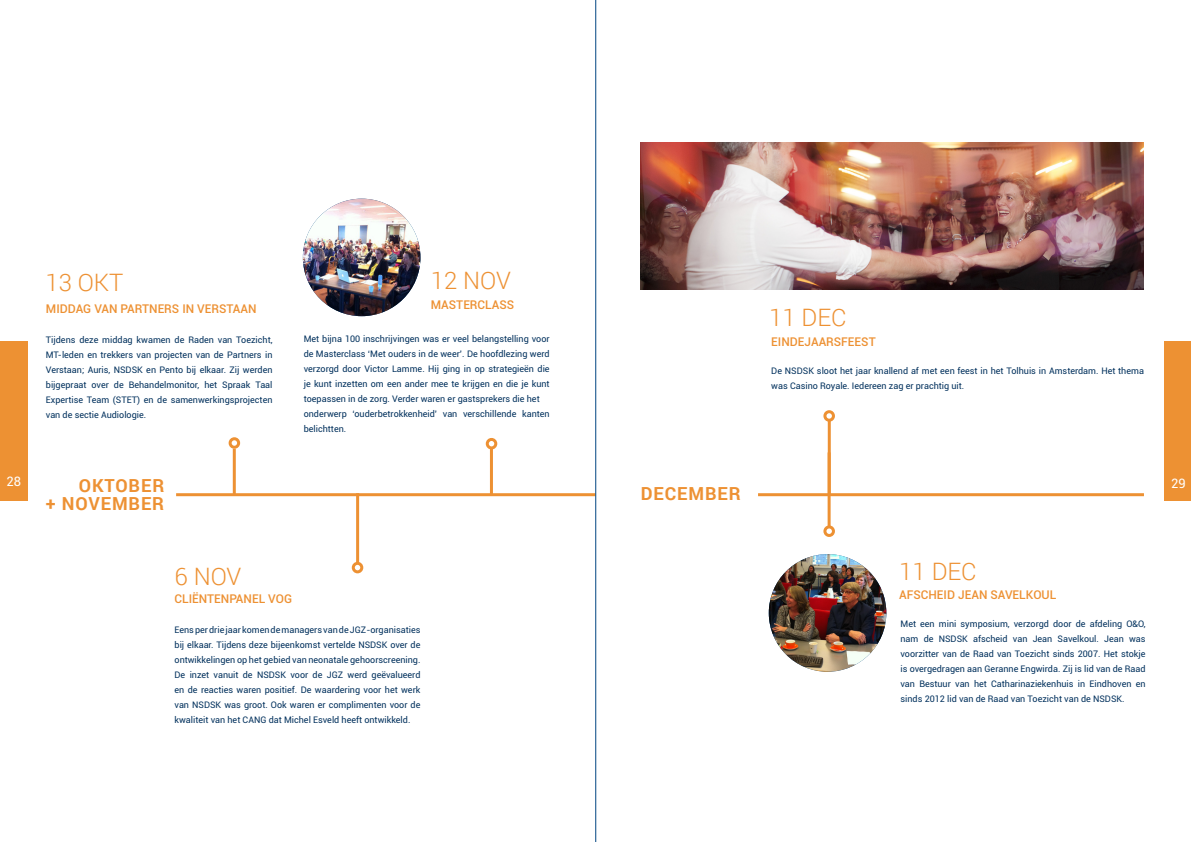
<style>
.page{position:relative;width:1191px;height:842px;background:#fff}
.page>*{position:absolute;margin:0;border:0;box-sizing:border-box;transform-origin:0 0}
.t1{font:300 24px "Roboto";color:#ed9133}
.t2{font:700 18px "Roboto";letter-spacing:.05em;color:#ed9133}
.t3{font:13px "Roboto";color:#fff}
.t4{font:500 12px "Roboto";color:#ed9133}
.t5{font:9px/15px "Roboto";color:#02315d;text-align:justify}
</style>
<div class="page">
<hr style="left:176px;top:493px;width:419px;height:3px;background:#ed9133">
<hr style="left:233px;top:449px;width:3px;height:46px;background:#ed9133">
<hr style="left:356px;top:493px;width:3px;height:72px;background:#ed9133">
<div style="left:229px;top:437px;width:11px;height:12px;border:3px solid #ed9133;border-radius:50%"></div>
<div style="left:352px;top:562px;width:11px;height:11px;border:3px solid #ed9133;border-radius:50%"></div>
<div style="left:1164px;top:342px;width:27px;height:159px;background:#ed9133"></div>
<div style="left:0;top:342px;width:28px;height:159px;background:#ed9133"></div>
<hr style="left:827px;top:416px;width:3px;height:79px;background:#ed9133">
<div style="left:825px;top:412px;width:8px;height:8px;background:#fff;border-radius:50%"></div>
<div style="left:823px;top:410px;width:12px;height:12px;border:3px solid #ed9133;border-radius:50%"></div>
<hr style="left:758px;top:493px;width:386px;height:3px;background:#ed9133">
<img style="left:303px;top:199px;width:117px;height:117px;border-radius:59px">
<hr style="left:490px;top:449px;width:3px;height:46px;background:#ed9133">
<div style="left:486px;top:438px;width:11px;height:11px;border:3px solid #ed9133;border-radius:50%"></div>
<img style="left:641px;top:142px;width:503px;height:148px">
<img style="left:769px;top:554px;width:117px;height:118px;border-radius:59px">
<hr style="left:827px;top:452px;width:3px;height:79px;background:#ed9133">
<div style="left:825px;top:527px;width:8px;height:8px;background:#fff;border-radius:50%"></div>
<div style="left:823px;top:525px;width:12px;height:12px;border:3px solid #ed9133;border-radius:50%"></div>
<hr style="left:595px;top:0;width:1px;height:842px;background:#004582">
<p class="t1" style="left:45px;top:266px;width:80px">13 OKT</p>
<p class="t4" style="left:46px;top:300px;width:212px">MIDDAG VAN PARTNERS IN VERSTAAN</p>
<p class="t5" style="left:46px;top:332px;width:228px">Tijdens deze middag kwamen de Raden van Toezicht, MT-leden en trekkers van projecten van de Partners in Verstaan; Auris, NSDSK en Pento bij elkaar. Zij werden bijgepraat over de Behandelmonitor, het Spraak Taal Expertise Team (STET) en de samenwerkingsprojecten van de sectie Audiologie.</p>
<p class="t1" style="left:431px;top:264px;width:82px">12 NOV</p>
<p class="t4" style="left:431px;top:297px;width:85px">MASTERCLASS</p>
<p class="t5" style="left:304px;top:331px;width:247px">Met bijna 100 inschrijvingen was er veel belangstelling voor de Masterclass ‘Met ouders in de weer’. De hoofdlezing werd verzorgd door Victor Lamme. Hij ging in op strategieën die je kunt inzetten om een ander mee te krijgen en die je kunt toepassen in de zorg. Verder waren er gastsprekers die het</p>
<p class="t5" style="left:304px;top:406px;width:247px">onderwerp ‘ouderbetrokkenheid’ van verschillende kanten belichtten.</p>
<p class="t1" style="left:769px;top:301px;width:79px">11 DEC</p>
<p class="t4" style="left:771px;top:334px;width:106px">EINDEJAARSFEEST</p>
<p class="t5" style="left:771px;top:363px;width:374px">De NSDSK sloot het jaar knallend af met een feest in het Tolhuis in Amsterdam. Het thema was Casino Royale. Iedereen zag er prachtig uit.</p>
<p class="t3" style="left:6px;top:472px;width:16px">28</p>
<p class="t3" style="left:1171px;top:474px;width:16px">29</p>
<p class="t2" style="left:79px;top:473px;width:87px">OKTOBER</p>
<p class="t2" style="left:46px;top:491px;width:120px">+ NOVEMBER</p>
<p class="t2" style="left:641px;top:481px;width:101px">DECEMBER</p>
<p class="t1" style="left:174px;top:559px;width:68px">6 NOV</p>
<p class="t4" style="left:174px;top:591px;width:119px">CLIËNTENPANEL VOG</p>
<p class="t5" style="left:174px;top:622px;width:247px">Eens per drie jaar komen de managers van de JGZ-organisaties bij elkaar. Tijdens deze bijeenkomst vertelde NSDSK over de ontwikkelingen op het gebied van neonatale gehoorscreening.<br>De inzet vanuit de NSDSK voor de JGZ werd geëvalueerd en de reacties waren positief. De waardering voor het werk van NSDSK was groot. Ook waren er complimenten voor de kwaliteit van het CANG dat Michel Esveld heeft ontwikkeld.</p>
<p class="t1" style="left:899px;top:555px;width:79px">11 DEC</p>
<p class="t4" style="left:899px;top:586px;width:159px">AFSCHEID JEAN SAVELKOUL</p>
<p class="t5" style="left:900px;top:616px;width:247px">Met een mini symposium, verzorgd door de afdeling O&amp;O, nam de NSDSK afscheid van Jean Savelkoul. Jean was voorzitter van de Raad van Toezicht sinds 2007. Het stokje is overgedragen aan Geranne Engwirda. Zij is lid van de Raad van Bestuur van het Catharinaziekenhuis in Eindhoven en sinds 2012 lid van de Raad van Toezicht van de NSDSK.</p>
</div>
